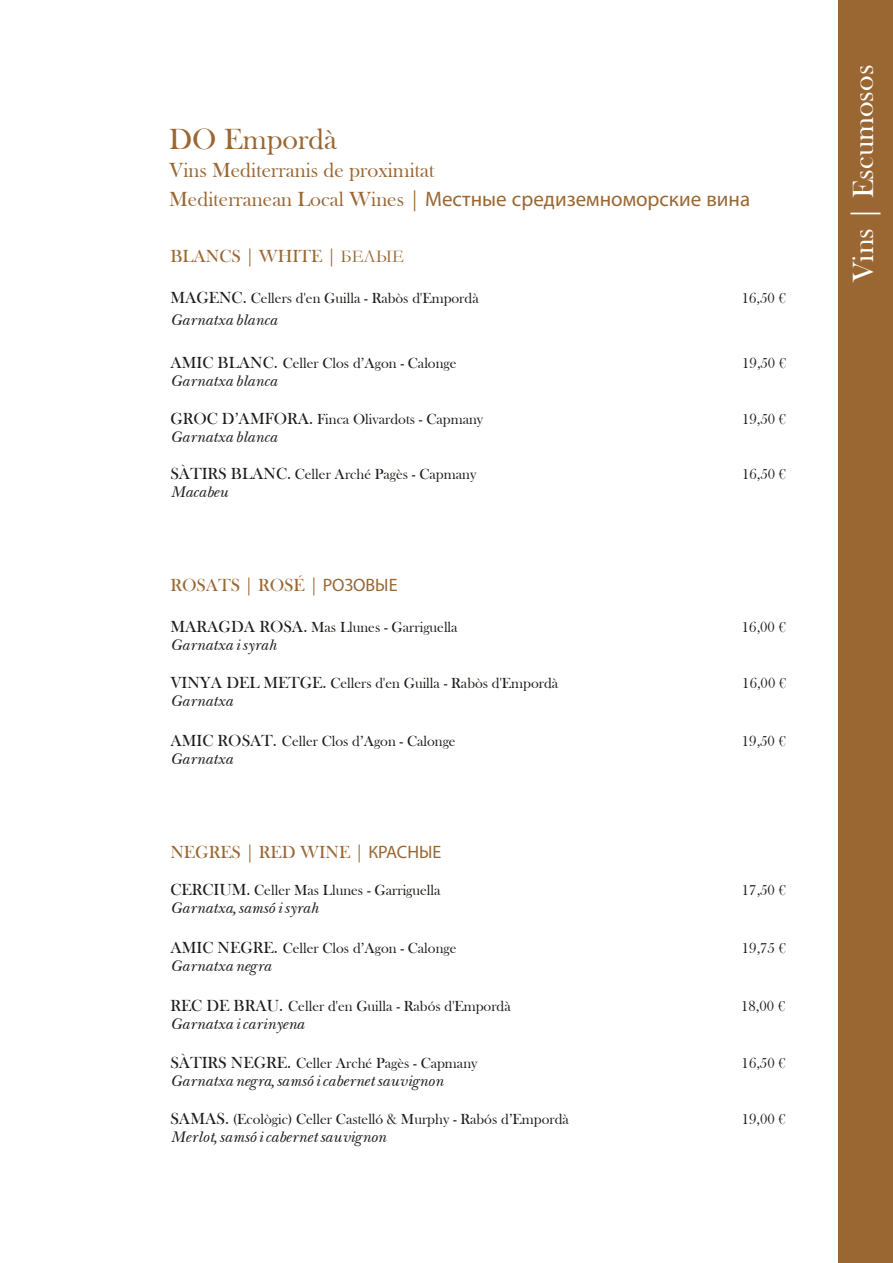
<style>
.page{position:relative;width:893px;height:1263px;background:#fff}
.page>*{position:absolute;margin:0;border:0;box-sizing:border-box;transform-origin:0 0}
.t1{font:30px "Bask Old Face";color:#fff}
.t2{font:30px "Bask Old Face";color:#9a6733}
.t3{font:21px "Myriad Pro";color:#9a6733}
.t4{font:21px "Bask Old Face";color:#9a6733}
.t5{font:18px "Bask Old Face";color:#9a6733}
.t6{font:15px "Bask Old Face";color:#1d1d1b}
.t7{font:italic 15px "New Baskerville";color:#1d1d1b}
.s1{font-family:"Bask Old Face"}
.s2{font-family:"Garamond"}
.s3{font-size:16.5px}
.s4{font-family:"Myriad Pro"}
</style>
<div class="page">
<div style="left:838px;top:0;width:55px;height:1263px;background:#9a6733"></div>
<h1 class="t2" style="left:169px;top:122px;width:169px">DO Empordà</h1>
<h2 class="t4" style="left:169px;top:159px;width:267px">Vins Mediterranis de proximitat</h2>
<h2 class="t3" style="left:169px;top:186px;width:582px"><span class="s1">Mediterranean Local Wines |</span> Местные средиземноморские вина</h2>
<p class="t5" style="left:170px;top:246px;width:235px">BLANCS | WHITE | <span class="s2">БЕЛЫЕ</span></p>
<p class="t6" style="left:170px;top:290px;width:310px"><span class="s3">MAGENC.</span> Cellers d'en Guilla - Rabòs d'Empordà</p>
<p class="t6" style="left:742px;top:290px;width:46px">16,50 €</p>
<p class="t7" style="left:170px;top:310px;width:108px">Garnatxa blanca</p>
<p class="t6" style="left:170px;top:355px;width:288px"><span class="s3">AMIC BLANC.</span> Celler Clos d’Agon - Calonge</p>
<p class="t6" style="left:742px;top:355px;width:46px">19,50 €</p>
<p class="t7" style="left:170px;top:371px;width:108px">Garnatxa blanca</p>
<p class="t6" style="left:170px;top:410px;width:314px"><span class="s3">GROC D’AMFORA.</span> Finca Olivardots - Capmany</p>
<p class="t6" style="left:742px;top:410px;width:46px">19,50 €</p>
<p class="t7" style="left:170px;top:427px;width:108px">Garnatxa blanca</p>
<p class="t6" style="left:170px;top:466px;width:307px"><span class="s3">SÀTIRS BLANC.</span> Celler Arché Pagès - Capmany</p>
<p class="t6" style="left:742px;top:466px;width:46px">16,50 €</p>
<p class="t7" style="left:170px;top:483px;width:59px">Macabeu</p>
<p class="t5" style="left:170px;top:575px;width:229px">ROSATS | ROSÉ | <span class="s4">РОЗОВЫЕ</span></p>
<p class="t6" style="left:170px;top:619px;width:289px"><span class="s3">MARAGDA ROSA.</span> Mas Llunes - Garriguella</p>
<p class="t6" style="left:742px;top:619px;width:46px">16,00 €</p>
<p class="t7" style="left:170px;top:636px;width:108px">Garnatxa i syrah</p>
<p class="t6" style="left:170px;top:675px;width:389px"><span class="s3">VINYA DEL METGE.</span> Cellers d'en Guilla - Rabòs d'Empordà</p>
<p class="t6" style="left:742px;top:675px;width:46px">16,00 €</p>
<p class="t7" style="left:170px;top:691px;width:64px">Garnatxa</p>
<p class="t6" style="left:170px;top:733px;width:287px"><span class="s3">AMIC ROSAT.</span> Celler Clos d’Agon - Calonge</p>
<p class="t6" style="left:742px;top:733px;width:46px">19,50 €</p>
<p class="t7" style="left:170px;top:749px;width:64px">Garnatxa</p>
<p class="t5" style="left:170px;top:842px;width:273px">NEGRES | RED WINE | <span class="s4">КРАСНЫЕ</span></p>
<p class="t6" style="left:170px;top:882px;width:272px"><span class="s3">CERCIUM.</span> Celler Mas Llunes - Garriguella</p>
<p class="t6" style="left:742px;top:882px;width:46px">17,50 €</p>
<p class="t7" style="left:170px;top:898px;width:150px">Garnatxa, samsó i syrah</p>
<p class="t6" style="left:170px;top:940px;width:288px"><span class="s3">AMIC NEGRE.</span> Celler Clos d’Agon - Calonge</p>
<p class="t6" style="left:742px;top:940px;width:46px">19,75 €</p>
<p class="t7" style="left:170px;top:956px;width:102px">Garnatxa negra</p>
<p class="t6" style="left:170px;top:997px;width:342px"><span class="s3">REC DE BRAU.</span> Celler d'en Guilla - Rabós d'Empordà</p>
<p class="t6" style="left:741px;top:997px;width:46px">18,00 €</p>
<p class="t7" style="left:170px;top:1014px;width:135px">Garnatxa i carinyena</p>
<p class="t6" style="left:170px;top:1055px;width:309px"><span class="s3">SÀTIRS NEGRE.</span> Celler Arché Pagès - Capmany</p>
<p class="t6" style="left:742px;top:1055px;width:46px">16,50 €</p>
<p class="t7" style="left:170px;top:1071px;width:274px">Garnatxa negra, samsó i cabernet sauvignon</p>
<p class="t6" style="left:170px;top:1111px;width:400px"><span class="s3">SAMAS.</span> (Ecològic) Celler Castelló &amp; Murphy - Rabós d’Empordà</p>
<p class="t6" style="left:742px;top:1111px;width:46px">19,00 €</p>
<p class="t7" style="left:170px;top:1127px;width:217px">Merlot, samsó i cabernet sauvignon</p>
<h1 class="t1" style="left:847px;top:282px;width:219px;rotate:-90deg">Vins | Escumosos</h1>
</div>
